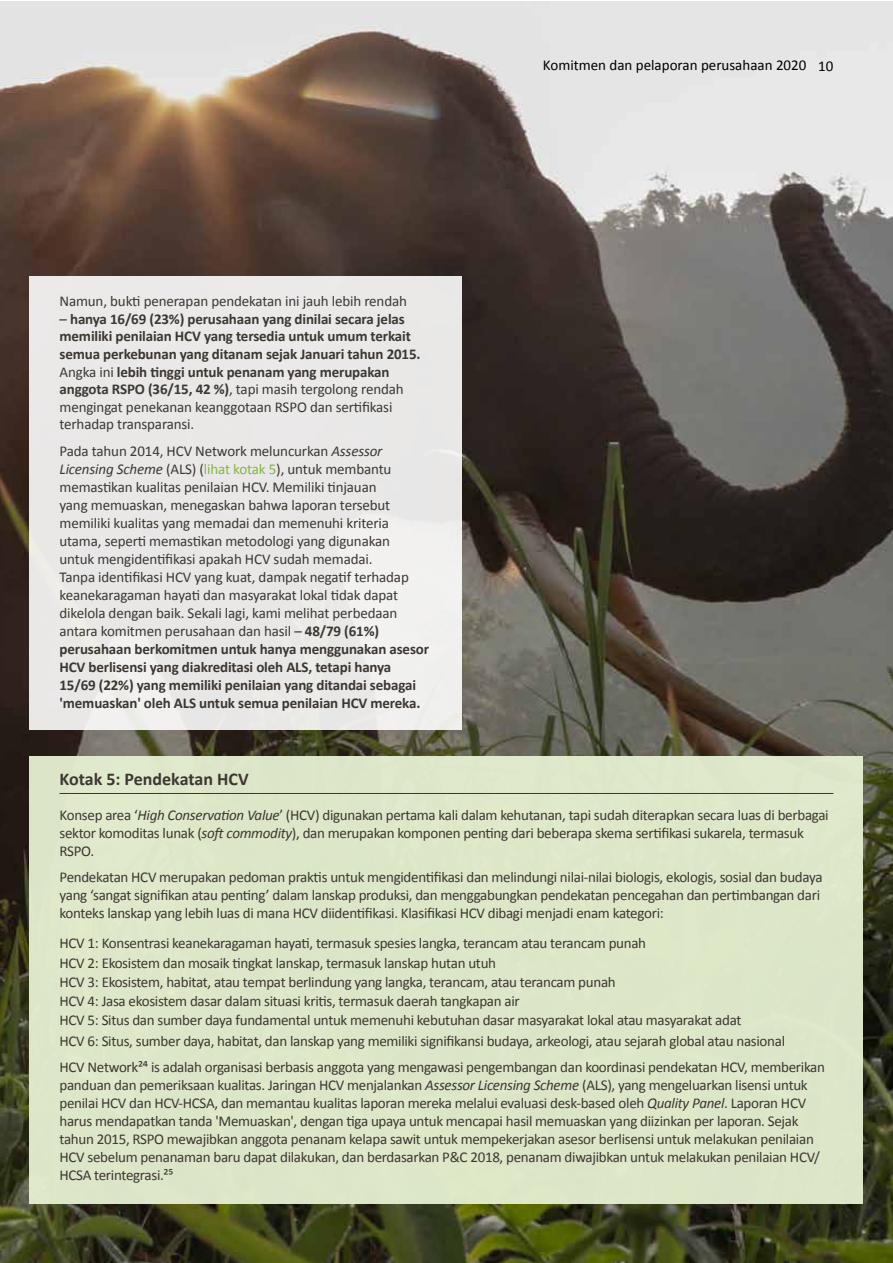
<style>
.page{position:relative;width:893px;height:1263px;background:#fff}
.page>*{position:absolute;margin:0;border:0;box-sizing:border-box;transform-origin:0 0}
.t1{font:700 18px "Calibri";color:#3d3732}
.t2{font:15px/18px "Calibri";letter-spacing:-.02em;color:#3d3732}
.t3{font:700 15px/17.7px "Calibri";letter-spacing:-.01em;color:#3d3732}
.t4{font:15px "Calibri";color:#000}
.s1{font-weight:400}
.s2{font-style:italic}
.s3{color:#83b642}
.s4{font-weight:700}
</style>
<div class="page">
<img style="left:0;top:1px;width:893px;height:1262px">
<div style="left:29px;top:276px;width:432px;height:454px;background:#e9e8e7"></div>
<div style="left:29px;top:756px;width:834px;height:447px;background:#dde6c8"></div>
<hr style="left:60px;top:793px;width:773px;height:1px;background:#3d3732">
<p class="t2" style="left:60px;top:291px;width:349px">Namun, bukti penerapan pendekatan ini jauh lebih rendah</p>
<p class="t3" style="left:60px;top:309px;width:362px"><span class="s1">–</span> hanya 16/69 (23%) perusahaan yang dinilai secara jelas memiliki penilaian HCV yang tersedia untuk umum terkait semua perkebunan yang ditanam sejak Januari tahun 2015.<br><span class="s1">Angka ini</span> lebih tinggi untuk penanam yang merupakan anggota RSPO (36/15, 42 %)<span class="s1">, tapi masih tergolong rendah mengingat penekanan keanggotaan RSPO dan sertifikasi terhadap transparansi.</span></p>
<p class="t2" style="left:60px;top:441px;width:371px">Pada tahun 2014, HCV Network meluncurkan <span class="s2">Assessor Licensing Scheme</span> (ALS) (<span class="s3">lihat kotak 5</span>), untuk membantu memastikan kualitas penilaian HCV. Memiliki tinjauan<br>yang memuaskan, menegaskan bahwa laporan tersebut memiliki kualitas yang memadai dan memenuhi kriteria utama, seperti memastikan metodologi yang digunakan<br>untuk mengidentifikasi apakah HCV sudah memadai.<br>Tanpa identifikasi HCV yang kuat, dampak negatif terhadap keanekaragaman hayati dan masyarakat lokal tidak dapat dikelola dengan baik. Sekali lagi, kami melihat perbedaan antara komitmen perusahaan dan hasil – <span class="s4">48/79 (61%) perusahaan berkomitmen untuk hanya menggunakan asesor HCV berlisensi yang diakreditasi oleh ALS, tetapi hanya 15/69 (22%) yang memiliki penilaian yang ditandai sebagai 'memuaskan' oleh ALS untuk semua penilaian HCV mereka.</span></p>
<p class="t4" style="left:543px;top:56px;width:292px">Komitmen dan pelaporan perusahaan 2020 10</p>
<p class="t1" style="left:60px;top:766px;width:191px">Kotak 5: Pendekatan HCV</p>
<p class="t2" style="left:60px;top:805px;width:771px">Konsep area ‘<span class="s2">High Conservation Value</span>’ (HCV) digunakan pertama kali dalam kehutanan, tapi sudah diterapkan secara luas di berbagai sektor komoditas lunak (<span class="s2">soft commodity</span>), dan merupakan komponen penting dari beberapa skema sertifikasi sukarela, termasuk<br>RSPO.</p>
<p class="t2" style="left:60px;top:867px;width:764px">Pendekatan HCV merupakan pedoman praktis untuk mengidentifikasi dan melindungi nilai-nilai biologis, ekologis, sosial dan budaya yang ‘sangat signifikan atau penting’ dalam lanskap produksi, dan menggabungkan pendekatan pencegahan dan pertimbangan dari konteks lanskap yang lebih luas di mana HCV diidentifikasi. Klasifikasi HCV dibagi menjadi enam kategori:</p>
<p class="t2" style="left:60px;top:932px;width:588px;line-height:20.5px">HCV 1: Konsentrasi keanekaragaman hayati, termasuk spesies langka, terancam atau terancam punah<br>HCV 2: Ekosistem dan mosaik tingkat lanskap, termasuk lanskap hutan utuh</p>
<p class="t2" style="left:60px;top:972px;width:683px;line-height:19px">HCV 3: Ekosistem, habitat, atau tempat berlindung yang langka, terancam, atau terancam punah<br>HCV 4: Jasa ekosistem dasar dalam situasi kritis, termasuk daerah tangkapan air<br>HCV 5: Situs dan sumber daya fundamental untuk memenuhi kebutuhan dasar masyarakat lokal atau masyarakat adat</p>
<p class="t2" style="left:60px;top:1027px;width:767px;line-height:26.5px">HCV 6: Situs, sumber daya, habitat, dan lanskap yang memiliki signifikansi budaya, arkeologi, atau sejarah global atau nasional<br>HCV Network²⁴ is adalah organisasi berbasis anggota yang mengawasi pengembangan dan koordinasi pendekatan HCV, memberikan</p>
<p class="t2" style="left:60px;top:1075px;width:762px">panduan dan pemeriksaan kualitas. Jaringan HCV menjalankan <span class="s2">Assessor Licensing Scheme</span> (ALS), yang mengeluarkan lisensi untuk penilai HCV dan HCV-HCSA, dan memantau kualitas laporan mereka melalui evaluasi desk-based oleh <span class="s2">Quality Panel</span>. Laporan HCV harus mendapatkan tanda 'Memuaskan', dengan tiga upaya untuk mencapai hasil memuaskan yang diizinkan per laporan. Sejak tahun 2015, RSPO mewajibkan anggota penanam kelapa sawit untuk mempekerjakan asesor berlisensi untuk melakukan penilaian HCV sebelum penanaman baru dapat dilakukan, dan berdasarkan P&amp;C 2018, penanam diwajibkan untuk melakukan penilaian HCV/ HCSA terintegrasi.²⁵</p>
</div>
